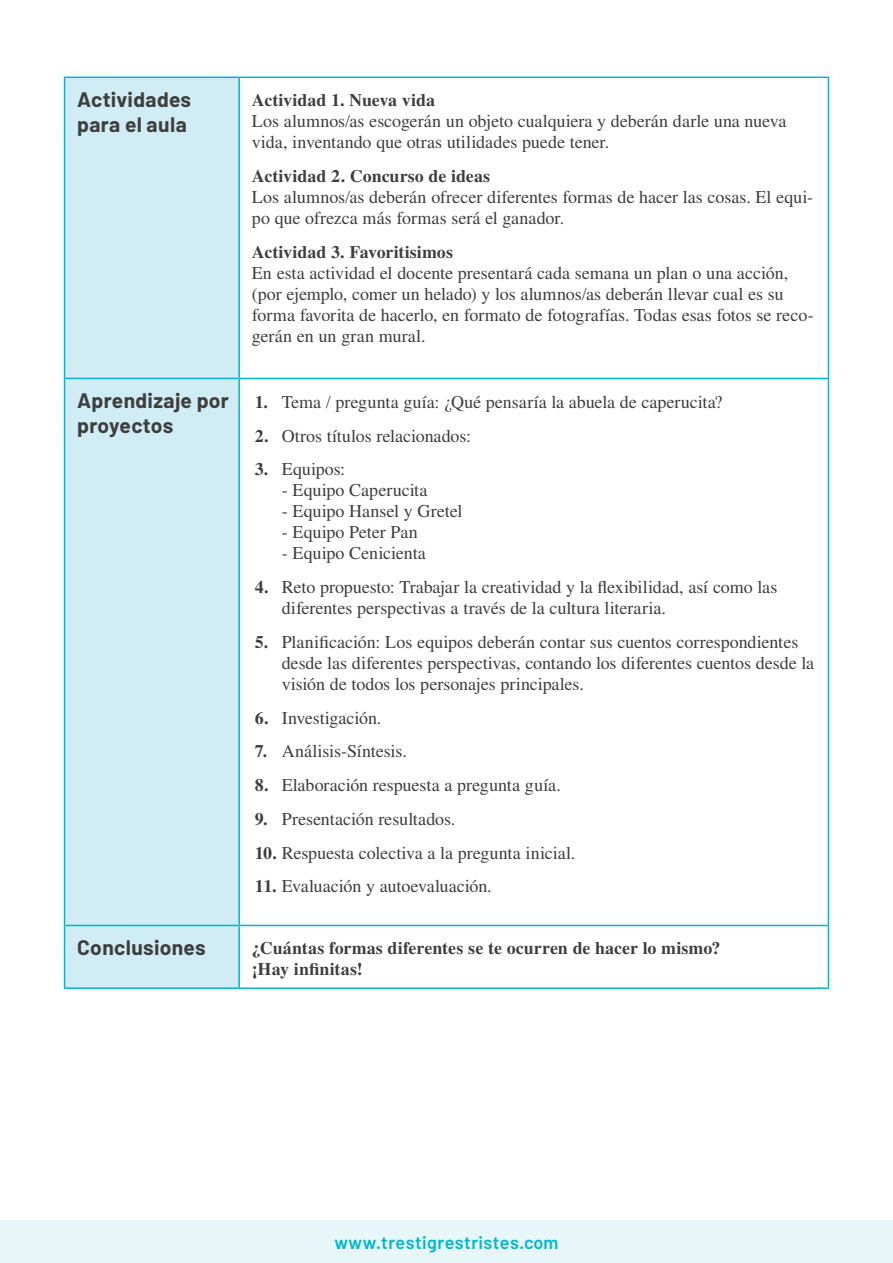
<style>
.page{position:relative;width:893px;height:1263px;background:#fff}
.page>*{position:absolute;margin:0;border:0;box-sizing:border-box;transform-origin:0 0}
.t1{font:700 21px/25.2px "Barlow";letter-spacing:.015em;color:#3e3e3f}
.t2{font:18px/21px "Nimbus Rom No 9 L";color:#3e3e3f}
.t3{font:500 18px/21px "Nimbus Rom No 9 L";color:#3e3e3f}
.t4{font:600 18px "Barlow";letter-spacing:.025em;color:#00b5d1}
.s1{font-weight:500}
</style>
<div class="page">
<div style="left:0;top:1220px;width:893px;height:43px;background:#e7f6f8"></div>
<div style="left:65px;top:78px;width:173px;height:909px;background:#d0ecf4"></div>
<svg style="left:240px;top:78px;width:588px;height:909px"></svg>
<hr style="left:64px;top:77px;width:176px;height:1px;background:#00b5d1">
<hr style="left:64px;top:378px;width:176px;height:1px;background:#00b5d1">
<hr style="left:64px;top:925px;width:176px;height:1px;background:#00b5d1">
<hr style="left:240px;top:77px;width:589px;height:1px;background:#00b5d1">
<hr style="left:240px;top:378px;width:589px;height:1px;background:#00b5d1">
<hr style="left:240px;top:925px;width:589px;height:1px;background:#00b5d1">
<hr style="left:64px;top:78px;width:1px;height:300px;background:#00b5d1">
<hr style="left:64px;top:379px;width:1px;height:546px;background:#00b5d1">
<hr style="left:64px;top:926px;width:1px;height:61px;background:#00b5d1">
<hr style="left:64px;top:987px;width:176px;height:2px;background:#00b5d1">
<hr style="left:238px;top:78px;width:2px;height:300px;background:#00b5d1">
<hr style="left:238px;top:379px;width:2px;height:546px;background:#00b5d1">
<hr style="left:238px;top:926px;width:2px;height:61px;background:#00b5d1">
<hr style="left:828px;top:78px;width:1px;height:300px;background:#00b5d1">
<hr style="left:828px;top:379px;width:1px;height:546px;background:#00b5d1">
<hr style="left:828px;top:926px;width:1px;height:61px;background:#00b5d1">
<hr style="left:240px;top:987px;width:589px;height:2px;background:#00b5d1">
<p class="t1" style="left:77px;top:87px;width:115px">Actividades para el aula</p>
<p class="t3" style="left:252px;top:89px;width:185px">Actividad 1. Nueva vida</p>
<p class="t2" style="left:252px;top:110px;width:536px">Los alumnos/as escogerán un objeto cualquiera y deberán darle una nueva vida, inventando que otras utilidades puede tener.</p>
<p class="t3" style="left:252px;top:165px;width:240px">Actividad 2. Concurso de ideas</p>
<p class="t2" style="left:252px;top:186px;width:563px">Los alumnos/as deberán ofrecer diferentes formas de hacer las cosas. El equi&shy;po que ofrezca más formas será el ganador.</p>
<p class="t3" style="left:252px;top:241px;width:203px">Actividad 3. Favoritisimos</p>
<p class="t2" style="left:252px;top:262px;width:563px">En esta actividad el docente presentará cada semana un plan o una acción, (por ejemplo, comer un helado) y los alumnos/as deberán llevar cual es su forma favorita de hacerlo, en formato de fotografías. Todas esas fotos se reco&shy;gerán en un gran mural.</p>
<p class="t1" style="left:77px;top:388px;width:153px">Aprendizaje por proyectos</p>
<p class="t2" style="left:255px;top:391px;width:470px"><span class="s1">1.</span> Tema / pregunta guía: ¿Qué pensaría la abuela de caperucita?</p>
<p class="t2" style="left:255px;top:424px;width:218px"><span class="s1">2.</span> Otros títulos relacionados:</p>
<p class="t2" style="left:255px;top:458px;width:92px"><span class="s1">3.</span> Equipos:</p>
<p class="t2" style="left:282px;top:479px;width:147px">- Equipo Caperucita</p>
<p class="t2" style="left:282px;top:500px;width:182px">- Equipo Hansel y Gretel</p>
<p class="t2" style="left:282px;top:521px;width:138px">- Equipo Peter Pan</p>
<p class="t2" style="left:282px;top:542px;width:146px">- Equipo Cenicienta</p>
<p class="t2" style="left:282px;top:576px;width:497px;text-indent:-27px"><span class="s1">4.</span> Reto propuesto: Trabajar la creatividad y la flexibilidad, así como las diferentes perspectivas a través de la cultura literaria.</p>
<p class="t2" style="left:282px;top:631px;width:534px;text-indent:-27px"><span class="s1">5.</span> Planificación: Los equipos deberán contar sus cuentos correspondientes desde las diferentes perspectivas, contando los diferentes cuentos desde la visión de todos los personajes principales.</p>
<p class="t2" style="left:255px;top:706px;width:128px"><span class="s1">6.</span> Investigación.</p>
<p class="t2" style="left:255px;top:740px;width:154px"><span class="s1">7.</span> Análisis-Síntesis.</p>
<p class="t2" style="left:255px;top:774px;width:308px"><span class="s1">8.</span> Elaboración respuesta a pregunta guía.</p>
<p class="t2" style="left:255px;top:808px;width:202px"><span class="s1">9.</span> Presentación resultados.</p>
<p class="t2" style="left:255px;top:841px;width:322px"><span class="s1">10.</span> Respuesta colectiva a la pregunta inicial.</p>
<p class="t2" style="left:255px;top:875px;width:239px"><span class="s1">11.</span> Evaluación y autoevaluación.</p>
<p class="t1" style="left:77px;top:935px;width:130px">Conclusiones</p>
<p class="t3" style="left:252px;top:937px;width:470px">¿Cuántas formas diferentes se te ocurren de hacer lo mismo? ¡Hay infinitas!</p>
<p class="t4" style="left:334px;top:1231px;width:226px">www.trestigrestristes.com</p>
</div>
